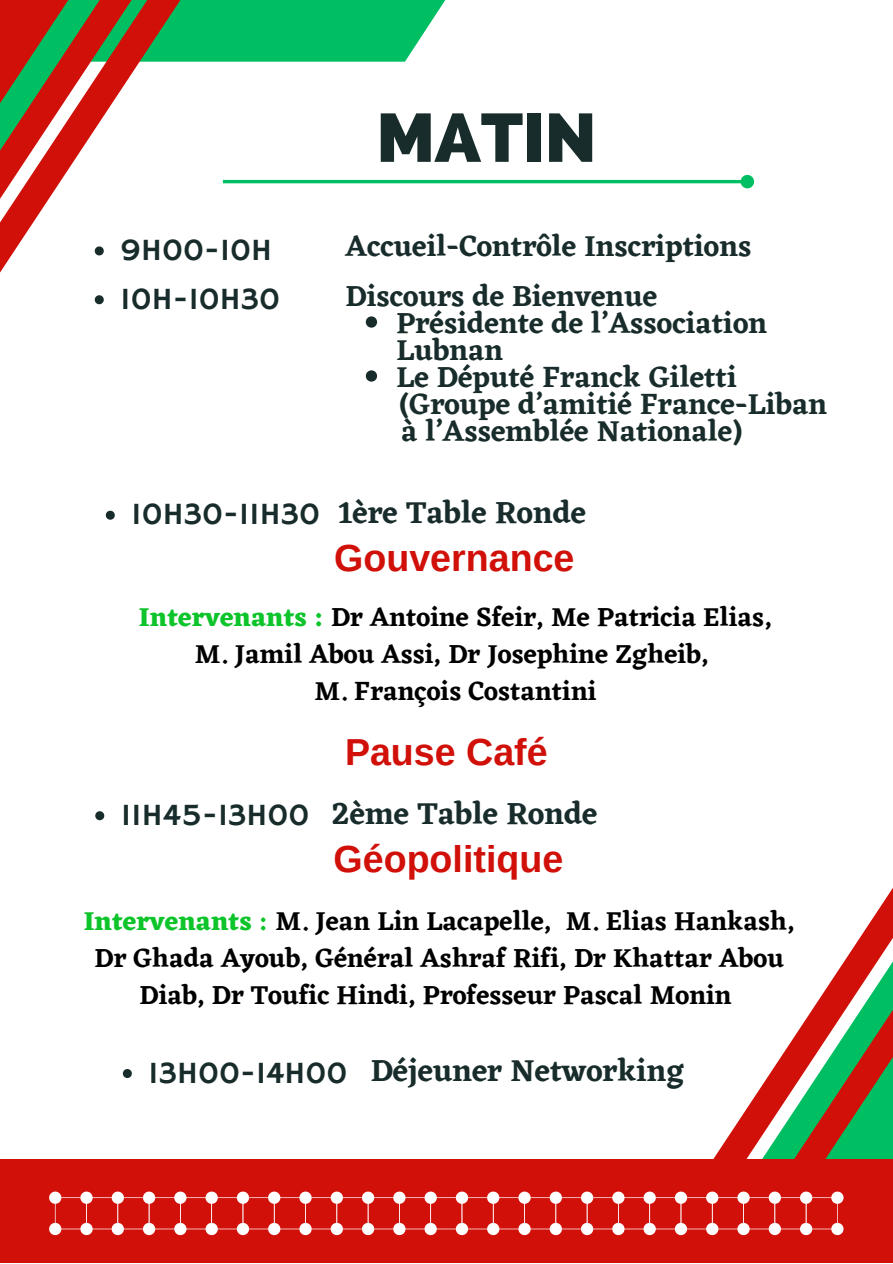
<style>
.page{position:relative;width:893px;height:1264px;background:#fff}
.page>*{position:absolute;margin:0;border:0;box-sizing:border-box;transform-origin:0 0}
.t1{font:800 68.25px "Raleway";color:#182c2b}
.t2{font:700 37.65px "Arimo";color:#d01009}
.t3{font:31.5px "Hammersmith One";color:#182c2b}
.t4{font:600 31.5px "Eczar";color:#182c2b}
.t5{font:600 30px/27px "Eczar";color:#182c2b}
.t6{font:600 27px/37px "Eczar";color:#000;text-align:center}
.s1{font-weight:700;color:#0dc42a}
.s2{color:#0dc42a}
</style>
<div class="page">
<svg style="left:862px;top:889px;width:30px;height:45px"></svg>
<svg style="left:714px;top:934px;width:178px;height:224px"></svg>
<div style="left:0;top:1158px;width:892px;height:104px;background:#d01009"></div>
<svg style="left:49px;top:1191px;width:794px;height:43px"></svg>
<svg style="left:331px;top:0;width:115px;height:62px;fill:#00bf63"></svg>
<svg style="left:95px;top:300px;width:9px;height:4px"></svg>
<svg style="left:106px;top:510px;width:9px;height:9px"></svg>
<svg style="left:95px;top:811px;width:9px;height:9px"></svg>
<svg style="left:366px;top:316px;width:11px;height:11px"></svg>
<svg style="left:366px;top:370px;width:11px;height:11px"></svg>
<svg style="left:123px;top:1069px;width:9px;height:8px"></svg>
<hr style="left:223px;top:180px;width:518px;height:3px;background:#00bf63">
<div style="left:742px;top:176px;width:10px;height:11px;background:#00bf63;border-radius:50%"></div>
<div style="left:740px;top:175px;width:14px;height:13px;border:3px solid #00bf63;border-radius:50%"></div>
<svg style="left:0;top:0;width:331px;height:300px"></svg>
<svg style="left:0;top:0;width:219px;height:207px"></svg>
<p class="t1" style="left:376px;top:98px;width:221px">MATIN</p>
<p class="t3" style="left:120px;top:231px;width:153px">9H00-10H</p>
<p class="t3" style="left:120px;top:280px;width:161px">10H-10H30</p>
<p class="t5" style="left:345px;top:232px;width:407px">Accueil-Contrôle Inscriptions</p>
<p class="t5" style="left:345px;top:282px;width:313px">Discours de Bienvenue</p>
<p class="t5" style="left:396px;top:309px;width:372px">Présidente de l’Association<br>Lubnan</p>
<p class="t5" style="left:396px;top:363px;width:342px">Le Député Franck Giletti</p>
<p class="t5" style="left:399px;top:390px;width:429px">(Groupe d’amitié France-Liban</p>
<p class="t5" style="left:401px;top:417px;width:342px">à l’Assemblée Nationale)</p>
<p class="t3" style="left:131px;top:496px;width:190px">10H30-11H30</p>
<p class="t4" style="left:338px;top:494px;width:249px">1ère Table Ronde</p>
<p class="t2" style="left:334px;top:537px;width:242px">Gouvernance</p>
<p class="t6" style="left:139px;top:598px;width:634px"><span class="s1">Intervenants :</span> Dr Antoine Sfeir, Me Patricia Elias,</p>
<p class="t6" style="left:195px;top:635px;width:515px">M. Jamil Abou Assi, Dr Josephine Zgheib,</p>
<p class="t6" style="left:314px;top:672px;width:284px">M. François Costantini</p>
<p class="t2" style="left:345px;top:731px;width:204px">Pause Café</p>
<p class="t3" style="left:121px;top:796px;width:190px">11H45-13H00</p>
<p class="t4" style="left:331px;top:794px;width:267px">2ème Table Ronde</p>
<p class="t2" style="left:333px;top:838px;width:231px">Géopolitique</p>
<p class="t6" style="left:84px;top:901px;width:712px"><span class="s1">Intervenants</span> <span class="s2">:</span> M. Jean Lin Lacapelle, M. Elias Hankash,</p>
<p class="t6" style="left:95px;top:939px;width:690px">Dr Ghada Ayoub, Général Ashraf Rifi, Dr Khattar Abou<br>Diab, Dr Toufic Hindi, Professeur Pascal Monin</p>
<p class="t3" style="left:148px;top:1054px;width:201px">13H00-14H00</p>
<p class="t4" style="left:370px;top:1052px;width:315px">Déjeuner Networking</p>
</div>
